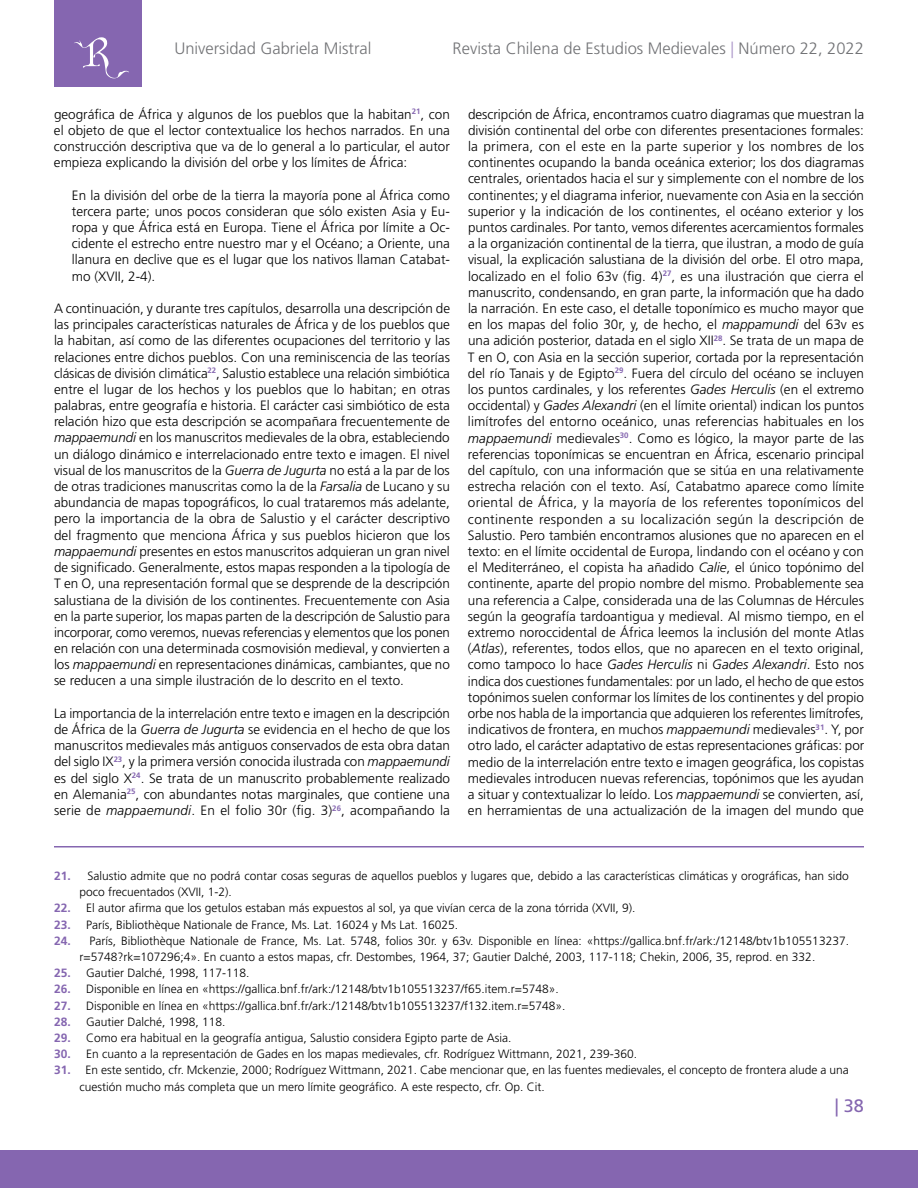
<style>
.page{position:relative;width:918px;height:1188px;background:#fff}
.page>*{position:absolute;margin:0;border:0;box-sizing:border-box;transform-origin:0 0}
.t1{font:18px "Frutiger LT Std";color:#8566b0}
.t2{font:300 16.5px "Frutiger LT Std";color:#717275}
.t3{font:300 13.5px/16.2px "Frutiger LT Std";color:#000;text-align:justify}
.t4{font:300 12px/16.2px "Frutiger LT Std";color:#000}
.s1{color:#ac97c9}
.s2{font-style:italic}
.s3{font-weight:700;color:#8566b0}
</style>
<div class="page">
<div style="left:0;top:1151px;width:918px;height:37px;background:#8566b0"></div>
<div style="left:54px;top:0;width:88px;height:86px;background:#8566b0"></div>
<svg style="left:74px;top:37px;width:55px;height:42px"></svg>
<hr style="left:54px;top:846px;width:810px;height:2px;background:#8566b0">
<p class="t2" style="left:174px;top:39px;width:199px">Universidad Gabriela Mistral</p>
<p class="t2" style="left:453px;top:39px;width:413px">Revista Chilena de Estudios Medievales <span class="s1">|</span> Número 22, 2022</p>
<p class="t3" style="left:54px;top:106px;width:398px">geográfica de África y algunos de los pueblos que la habitan<sup>21</sup>, con el objeto de que el lector contextualice los hechos narrados. En una construcción descriptiva que va de lo general a lo particular, el autor empieza explicando la división del orbe y los límites de África:</p>
<p class="t3" style="left:72px;top:187px;width:380px">En la división del orbe de la tierra la mayoría pone al África como tercera parte; unos pocos consideran que sólo existen Asia y Eu&shy;ropa y que África está en Europa. Tiene el África por límite a Oc&shy;cidente el estrecho entre nuestro mar y el Océano; a Oriente, una llanura en declive que es el lugar que los nativos llaman Catabat&shy;mo (XVII, 2-4).</p>
<p class="t3" style="left:54px;top:300px;width:398px">A continuación, y durante tres capítulos, desarrolla una descripción de las principales características naturales de África y de los pueblos que la habitan, así como de las diferentes ocupaciones del territorio y las relaciones entre dichos pueblos. Con una reminiscencia de las teorías clásicas de división climática<sup>22</sup>, Salustio establece una relación simbiótica entre el lugar de los hechos y los pueblos que lo habitan; en otras palabras, entre geografía e historia. El carácter casi simbiótico de esta relación hizo que esta descripción se acompañara frecuentemente de <span class="s2">mappaemundi</span> en los manuscritos medievales de la obra, estableciendo un diálogo dinámico e interrelacionado entre texto e imagen. El nivel visual de los manuscritos de la <span class="s2">Guerra de Jugurta</span> no está a la par de los de otras tradiciones manuscritas como la de la <span class="s2">Farsalia</span> de Lucano y su abundancia de mapas topográficos, lo cual trataremos más adelante, pero la importancia de la obra de Salustio y el carácter descriptivo del fragmento que menciona África y sus pueblos hicieron que los <span class="s2">mappaemundi</span> presentes en estos manuscritos adquieran un gran nivel de significado. Generalmente, estos mapas responden a la tipología de T en O, una representación formal que se desprende de la descripción salustiana de la división de los continentes. Frecuentemente con Asia en la parte superior, los mapas parten de la descripción de Salustio para incorporar, como veremos, nuevas referencias y elementos que los ponen en relación con una determinada cosmovisión medieval, y convierten a los <span class="s2">mappaemundi</span> en representaciones dinámicas, cambiantes, que no se reducen a una simple ilustración de lo descrito en el texto.</p>
<p class="t3" style="left:54px;top:705px;width:398px">La importancia de la interrelación entre texto e imagen en la descripción de África de la <span class="s2">Guerra de Jugurta</span> se evidencia en el hecho de que los manuscritos medievales más antiguos conservados de esta obra datan del siglo IX<sup>23</sup>, y la primera versión conocida ilustrada con <span class="s2">mappaemundi </span>es del siglo X<sup>24</sup>. Se trata de un manuscrito probablemente realizado en Alemania<sup>25</sup>, con abundantes notas marginales, que contiene una serie de <span class="s2">mappaemundi</span>. En el folio 30r (fig. 3)<sup>26</sup>, acompañando la</p>
<p class="t3" style="left:468px;top:106px;width:398px">descripción de África, encontramos cuatro diagramas que muestran la división continental del orbe con diferentes presentaciones formales: la primera, con el este en la parte superior y los nombres de los continentes ocupando la banda oceánica exterior; los dos diagramas centrales, orientados hacia el sur y simplemente con el nombre de los continentes; y el diagrama inferior, nuevamente con Asia en la sección superior y la indicación de los continentes, el océano exterior y los puntos cardinales. Por tanto, vemos diferentes acercamientos formales a la organización continental de la tierra, que ilustran, a modo de guía visual, la explicación salustiana de la división del orbe. El otro mapa, localizado en el folio 63v (fig. 4)<sup>27</sup>, es una ilustración que cierra el manuscrito, condensando, en gran parte, la información que ha dado la narración. En este caso, el detalle toponímico es mucho mayor que en los mapas del folio 30r, y, de hecho, el <span class="s2">mappamundi</span> del 63v es una adición posterior, datada en el siglo XII<sup>28</sup>. Se trata de un mapa de T en O, con Asia en la sección superior, cortada por la representación del río Tanais y de Egipto<sup>29</sup>. Fuera del círculo del océano se incluyen los puntos cardinales, y los referentes <span class="s2">Gades Herculis</span> (en el extremo occidental) y <span class="s2">Gades Alexandri</span> (en el límite oriental) indican los puntos limítrofes del entorno oceánico, unas referencias habituales en los <span class="s2">mappaemundi</span> medievales<sup>30</sup>. Como es lógico, la mayor parte de las referencias toponímicas se encuentran en África, escenario principal del capítulo, con una información que se sitúa en una relativamente estrecha relación con el texto. Así, Catabatmo aparece como límite oriental de África, y la mayoría de los referentes toponímicos del continente responden a su localización según la descripción de Salustio. Pero también encontramos alusiones que no aparecen en el texto: en el límite occidental de Europa, lindando con el océano y con el Mediterráneo, el copista ha añadido <span class="s2">Calie</span>, el único topónimo del continente, aparte del propio nombre del mismo. Probablemente sea una referencia a Calpe, considerada una de las Columnas de Hércules según la geografía tardoantigua y medieval. Al mismo tiempo, en el extremo noroccidental de África leemos la inclusión del monte Atlas (<span class="s2">Atlas</span>), referentes, todos ellos, que no aparecen en el texto original, como tampoco lo hace <span class="s2">Gades Herculis</span> ni <span class="s2">Gades Alexandri</span>. Esto nos indica dos cuestiones fundamentales: por un lado, el hecho de que estos topónimos suelen conformar los límites de los continentes y del propio orbe nos habla de la importancia que adquieren los referentes limítrofes, indicativos de frontera, en muchos <span class="s2">mappaemundi</span> medievales<sup>31</sup>. Y, por otro lado, el carácter adaptativo de estas representaciones gráficas: por medio de la interrelación entre texto e imagen geográfica, los copistas medievales introducen nuevas referencias, topónimos que les ayudan a situar y contextualizar lo leído. Los <span class="s2">mappaemundi</span> se convierten, así, en herramientas de una actualización de la imagen del mundo que</p>
<p class="t4" style="left:80px;top:868px;width:771px;text-indent:-26px"><span class="s3">21.</span> Salustio admite que no podrá contar cosas seguras de aquellos pueblos y lugares que, debido a las características climáticas y orográficas, han sido poco frecuentados (XVII, 1-2).</p>
<p class="t4" style="left:54px;top:900px;width:583px"><span class="s3">22.</span> El autor afirma que los getulos estaban más expuestos al sol, ya que vivían cerca de la zona tórrida (XVII, 9).</p>
<p class="t4" style="left:54px;top:916px;width:406px"><span class="s3">23.</span> París, Bibliothèque Nationale de France, Ms. Lat. 16024 y Ms Lat. 16025.</p>
<p class="t4" style="left:80px;top:933px;width:771px;text-indent:-26px"><span class="s3">24.</span> París, Bibliothèque Nationale de France, Ms. Lat. 5748, folios 30r. y 63v. Disponible en línea: «https://gallica.bnf.fr/ark:/12148/btv1b105513237. r=5748?rk=107296;4». En cuanto a estos mapas, cfr. Destombes, 1964, 37; Gautier Dalché, 2003, 117-118; Chekin, 2006, 35, reprod. en 332.</p>
<p class="t4" style="left:54px;top:965px;width:197px"><span class="s3">25.</span> Gautier Dalché, 1998, 117-118.</p>
<p class="t4" style="left:54px;top:981px;width:506px"><span class="s3">26.</span> Disponible en línea en «https://gallica.bnf.fr/ark:/12148/btv1b105513237/f65.item.r=5748».</p>
<p class="t4" style="left:54px;top:997px;width:513px"><span class="s3">27.</span> Disponible en línea en «https://gallica.bnf.fr/ark:/12148/btv1b105513237/f132.item.r=5748».</p>
<p class="t4" style="left:54px;top:1014px;width:173px"><span class="s3">28.</span> Gautier Dalché, 1998, 118.</p>
<p class="t4" style="left:54px;top:1030px;width:459px"><span class="s3">29.</span> Como era habitual en la geografía antigua, Salustio considera Egipto parte de Asia.</p>
<p class="t4" style="left:54px;top:1046px;width:585px"><span class="s3">30.</span> En cuanto a la representación de Gades en los mapas medievales, cfr. Rodríguez Wittmann, 2021, 239-360.</p>
<p class="t4" style="left:80px;top:1062px;width:771px;text-indent:-26px"><span class="s3">31.</span> En este sentido, cfr. Mckenzie, 2000; Rodríguez Wittmann, 2021. Cabe mencionar que, en las fuentes medievales, el concepto de frontera alude a una cuestión mucho más completa que un mero límite geográfico. A este respecto, cfr. Op. Cit.</p>
<h1 class="t1" style="left:835px;top:1095px;width:31px">| 38</h1>
</div>
